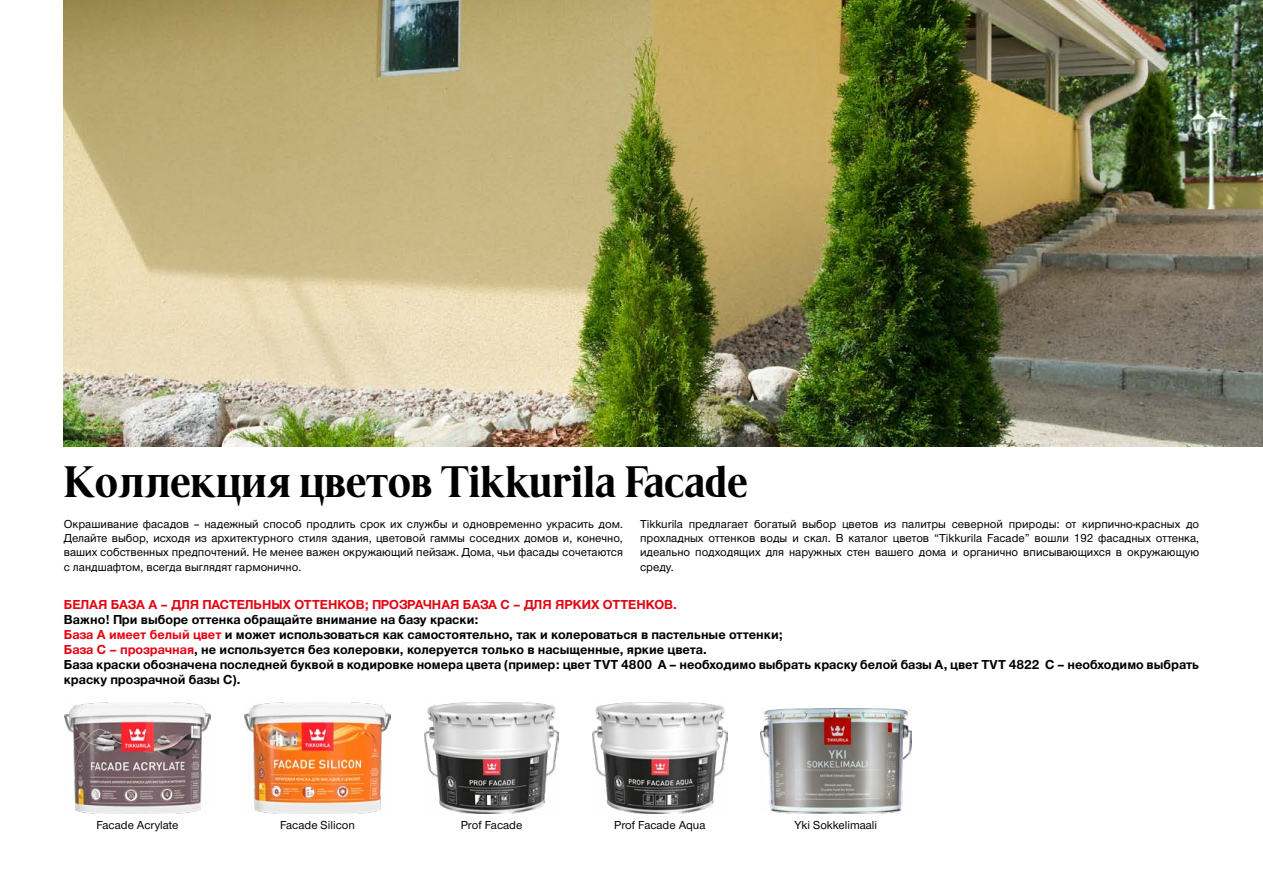
<style>
.page{position:relative;width:1263px;height:893px;background:#fff}
.page>*{position:absolute;margin:0;border:0;box-sizing:border-box;transform-origin:0 0}
.t1{font:43.95px "Tikkurila Consumer Serif";color:#000}
.t2{font:700 13.5px/15px "Nimbus San Nov";color:#000}
.t3{font:700 13.5px "Nimbus San Nov";color:#e30613}
.t4{font:500 12px/14.4px "Nimbus Sans Novus";color:#000;text-align:justify}
.s1{color:#e30613}
</style>
<div class="page">
<img style="left:64px;top:0;width:1199px;height:446px">
<img style="left:64px;top:703px;width:147px;height:111px">
<img style="left:244px;top:703px;width:147px;height:111px">
<img style="left:424px;top:703px;width:135px;height:111px">
<img style="left:592px;top:703px;width:135px;height:111px">
<img style="left:761px;top:708px;width:150px;height:106px">
<h1 class="t1" style="left:64px;top:457px;width:685px">Коллекция цветов Tikkurila Facade</h1>
<p class="t4" style="left:64px;top:516px;width:561px">Окрашивание фасадов – надежный способ продлить срок их службы и одновременно украсить дом.<br>Делайте выбор, исходя из архитектурного стиля здания, цветовой гаммы соседних домов и, конечно, ваших собственных предпочтений. Не менее важен окружающий пейзаж. Дома, чьи фасады сочетаются с ландшафтом, всегда выглядят гармонично.</p>
<p class="t4" style="left:640px;top:516px;width:561px">Tikkurila предлагает богатый выбор цветов из палитры северной природы: от кирпично-красных до прохладных оттенков воды и скал. В каталог цветов “Tikkurila Facade” вошли 192 фасадных оттенка, идеально подходящих для наружных стен вашего дома и органично вписывающихся в окружающую среду.</p>
<p class="t3" style="left:64px;top:595px;width:615px">БЕЛАЯ БАЗА А – ДЛЯ ПАСТЕЛЬНЫХ ОТТЕНКОВ; ПРОЗРАЧНАЯ БАЗА С – ДЛЯ ЯРКИХ ОТТЕНКОВ.</p>
<p class="t2" style="left:64px;top:611px;width:1137px">Важно! При выборе оттенка обращайте внимание на базу краски:<br><span class="s1">База А имеет белый цвет</span> и может использоваться как самостоятельно, так и колероваться в пастельные оттенки;<br><span class="s1">База С – прозрачная</span>, не используется без колеровки, колеруется только в насыщенные, яркие цвета.<br>База краски обозначена последней буквой в кодировке номера цвета (пример: цвет TVT 4800 A – необходимо выбрать краску белой базы А, цвет TVT 4822 C – необходимо выбрать краску прозрачной базы С).</p>
<p class="t4" style="left:96px;top:817px;width:84px">Facade Acrylate</p>
<p class="t4" style="left:280px;top:817px;width:76px">Facade Silicon</p>
<p class="t4" style="left:461px;top:817px;width:63px">Prof Facade</p>
<p class="t4" style="left:614px;top:817px;width:93px">Prof Facade Aqua</p>
<p class="t4" style="left:794px;top:817px;width:84px">Yki Sokkelimaali</p>
</div>
